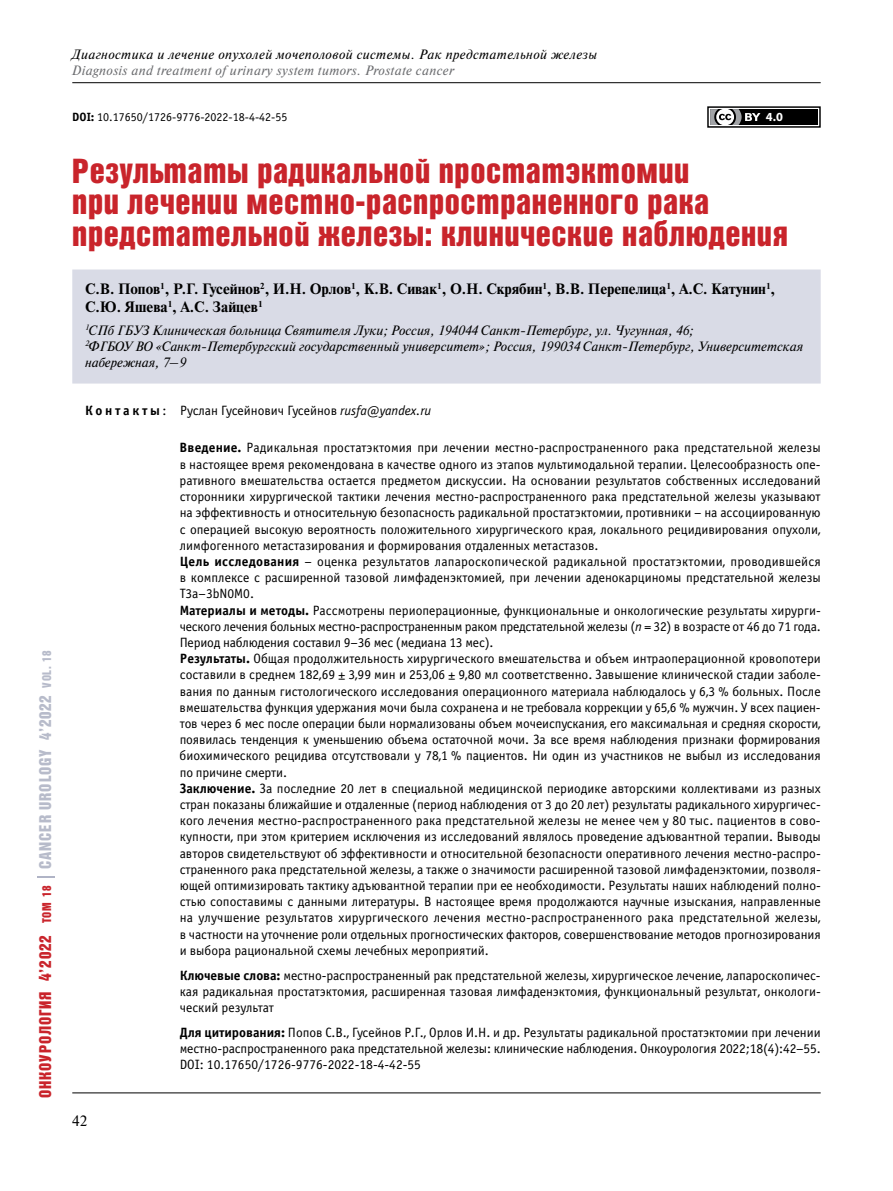
<style>
.page{position:relative;width:893px;height:1191px;background:#fff}
.page>*{position:absolute;margin:0;border:0;box-sizing:border-box;transform-origin:0 0}
.t1{font:33.75px/31.7px "Bastion Kontrast Alt C";letter-spacing:.015em;color:#c9242b}
.t2{font:16.5px "Bastion Kontrast Alt C";letter-spacing:.05em;color:#b7bbca}
.t3{font:700 15px/18px "Newton C";color:#000}
.t4{font:15px "Newton C";color:#000}
.t5{font:13.5px/16.2px "Officina Sans C";color:#000;text-align:justify}
.t6{font:italic 13.5px/16.2px "Newton C";color:#000}
.t7{font:italic 13.5px "Newton C";letter-spacing:.03em;color:#000}
.t8{font:italic 13.5px "Newton C";letter-spacing:.03em;color:#6d6e71}
.t9{font:700 12.45px "Myriad Pro";color:#fff}
.t10{font:12px "Officina Sans C";color:#000}
.s1{color:#c9242b}
.s2{font-size:17.1px;color:#c9242b}
.s3{font-size:12.3px;color:#c9242b}
.s4{font-size:12.3px}
.s5{font-weight:700}
.s6{font-style:italic}
</style>
<div class="page">
<hr style="left:72px;top:82px;width:749px;height:1px;background:#000">
<svg style="left:38px;top:876px;width:17px;height:1px"></svg>
<div style="left:72px;top:269px;width:749px;height:114px;background:#d9dbe6"></div>
<hr style="left:72px;top:1092px;width:749px;height:1px;background:#000">
<div style="left:707px;top:106px;width:114px;height:22px;border:1px solid #000"></div>
<div style="left:710px;top:109px;width:108px;height:16px;background:#000"></div>
<svg style="left:710px;top:109px;width:50px;height:16px"></svg>
<p class="t2" style="left:37px;top:1097px;width:448px;rotate:-90deg"><span class="s1">ОНКОУРОЛОГИЯ</span> <span class="s2">4</span><span class="s1">’2022</span> <span class="s3">ТОМ 18</span> CANCER UROLOGY 4’2022 <span class="s4">VOL. 18</span></p>
<p class="t7" style="left:72px;top:47px;width:527px">Диагностика и лечение опухолей мочеполовой системы. Рак предстательной железы</p>
<p class="t8" style="left:72px;top:63px;width:384px">Diagnosis and treatment of urinary system tumors. Prostate cancer</p>
<p class="t10" style="left:72px;top:111px;width:217px"><span class="s5">DOI:</span> 10.17650/1726-9776-2022-18-4-42-55</p>
<p class="t9" style="left:766px;top:109px;width:18px">4.0</p>
<h1 class="t1" style="left:72px;top:155px;width:717px">Результаты радикальной простатэктомии<br>при лечении местно-распространенного рака предстательной железы: клинические наблюдения</h1>
<p class="t3" style="left:85px;top:280px;width:692px">С.В. Попов<sup>1</sup>, Р.Г. Гусейнов<sup>2</sup>, И.Н. Орлов<sup>1</sup>, К.В. Сивак<sup>1</sup>, О.Н. Скрябин<sup>1</sup>, В.В. Перепелица<sup>1</sup>, А.С. Катунин<sup>1</sup>,<br>С.Ю. Яшева<sup>1</sup>, А.С. Зайцев<sup>1</sup></p>
<p class="t6" style="left:85px;top:322px;width:720px"><sup>1</sup>СПб ГБУЗ Клиническая больница Святителя Луки; Россия, 194044 Санкт-Петербург, ул. Чугунная, 46;<br><sup>2</sup>ФГБОУ ВО «Санкт-Петербургский государственный университет»; Россия, 199034 Санкт-Петербург, Университетская набережная, 7–9</p>
<p class="t5" style="left:85px;top:403px;width:348px"><span class="s5">К о н т а к т ы</span> : Руслан Гусейнович Гусейнов <span class="s6">rusfa@yandex.ru</span></p>
<p class="t5" style="left:180px;top:440px;width:643px;text-align:left"><span class="s5">Введение.</span> Радикальная простатэктомия при лечении местно-распространенного рака предстательной железы в настоящее время рекомендована в качестве одного из этапов мультимодальной терапии. Целесообразность опе&shy;ративного вмешательства остается предметом дискуссии. На основании результатов собственных исследований сторонники хирургической тактики лечения местно-распространенного рака предстательной железы указывают на эффективность и относительную безопасность радикальной простатэктомии, противники – на ассоциированную с операцией высокую вероятность положительного хирургического края, локального рецидивирования опухоли, лимфогенного метастазирования и формирования отдаленных метастазов.<br><span class="s5">Цель исследования</span> – оценка результатов лапароскопической радикальной простатэктомии, проводившейся в комплексе с расширенной тазовой лимфаденэктомией, при лечении аденокарциномы предстательной железы Т3а–3bN0M0.<br><span class="s5">Материалы и методы.</span> Рассмотрены периоперационные, функциональные и онкологические результаты хирурги&shy;ческого лечения больных местно-распространенным раком предстательной железы (<span class="s6">n</span> = 32) в возрасте от 46 до 71 года.<br>Период наблюдения составил 9–36 мес (медиана 13 мес).<br><span class="s5">Результаты.</span> Общая продолжительность хирургического вмешательства и объем интраоперационной кровопотери составили в среднем 182,69 ± 3,99 мин и 253,06 ± 9,80 мл соответственно. Завышение клинической стадии заболе&shy;вания по данным гистологического исследования операционного материала наблюдалось у 6,3 % больных. После вмешательства функция удержания мочи была сохранена и не требовала коррекции у 65,6 % мужчин. У всех пациен&shy;тов через 6 мес после операции были нормализованы объем мочеиспускания, его максимальная и средняя скорости, появилась тенденция к уменьшению объема остаточной мочи. За все время наблюдения признаки формирования биохимического рецидива отсутствовали у 78,1 % пациентов. Ни один из участников не выбыл из исследования по причине смерти.<br><span class="s5">Заключение.</span> За последние 20 лет в специальной медицинской периодике авторскими коллективами из разных стран показаны ближайшие и отдаленные (период наблюдения от 3 до 20 лет) результаты радикального хирургичес&shy;кого лечения местно-распространенного рака предстательной железы не менее чем у 80 тыс. пациентов в сово&shy;купности, при этом критерием исключения из исследований являлось проведение адъювантной терапии. Выводы авторов свидетельствуют об эффективности и относительной безопасности оперативного лечения местно-распро&shy;страненного рака предстательной железы, а также о значимости расширенной тазовой лимфаденэктомии, позволя&shy;ющей оптимизировать тактику адъювантной терапии при ее необходимости. Результаты наших наблюдений полно&shy;стью сопоставимы с данными литературы. В настоящее время продолжаются научные изыскания, направленные на улучшение результатов хирургического лечения местно-распространенного рака предстательной железы, в частности на уточнение роли отдельных прогностических факторов, совершенствование методов прогнозирования и выбора рациональной схемы лечебных мероприятий.</p>
<p class="t5" style="left:180px;top:967px;width:642px"><span class="s5">Ключевые слова:</span> местно-распространенный рак предстательной железы, хирургическое лечение, лапароскопичес&shy;кая радикальная простатэктомия, расширенная тазовая лимфаденэктомия, функциональный результат, онкологи&shy;ческий результат</p>
<p class="t5" style="left:180px;top:1024px;width:643px"><span class="s5">Для цитирования:</span> Попов С.В., Гусейнов Р.Г., Орлов И.Н. и др. Результаты радикальной простатэктомии при лечении местно-распространенного рака предстательной железы: клинические наблюдения. Онкоурология 2022;18(4):42–55.<br>DOI: 10.17650/1726-9776-2022-18-4-42-55</p>
<p class="t4" style="left:72px;top:1113px;width:17px">42</p>
</div>
